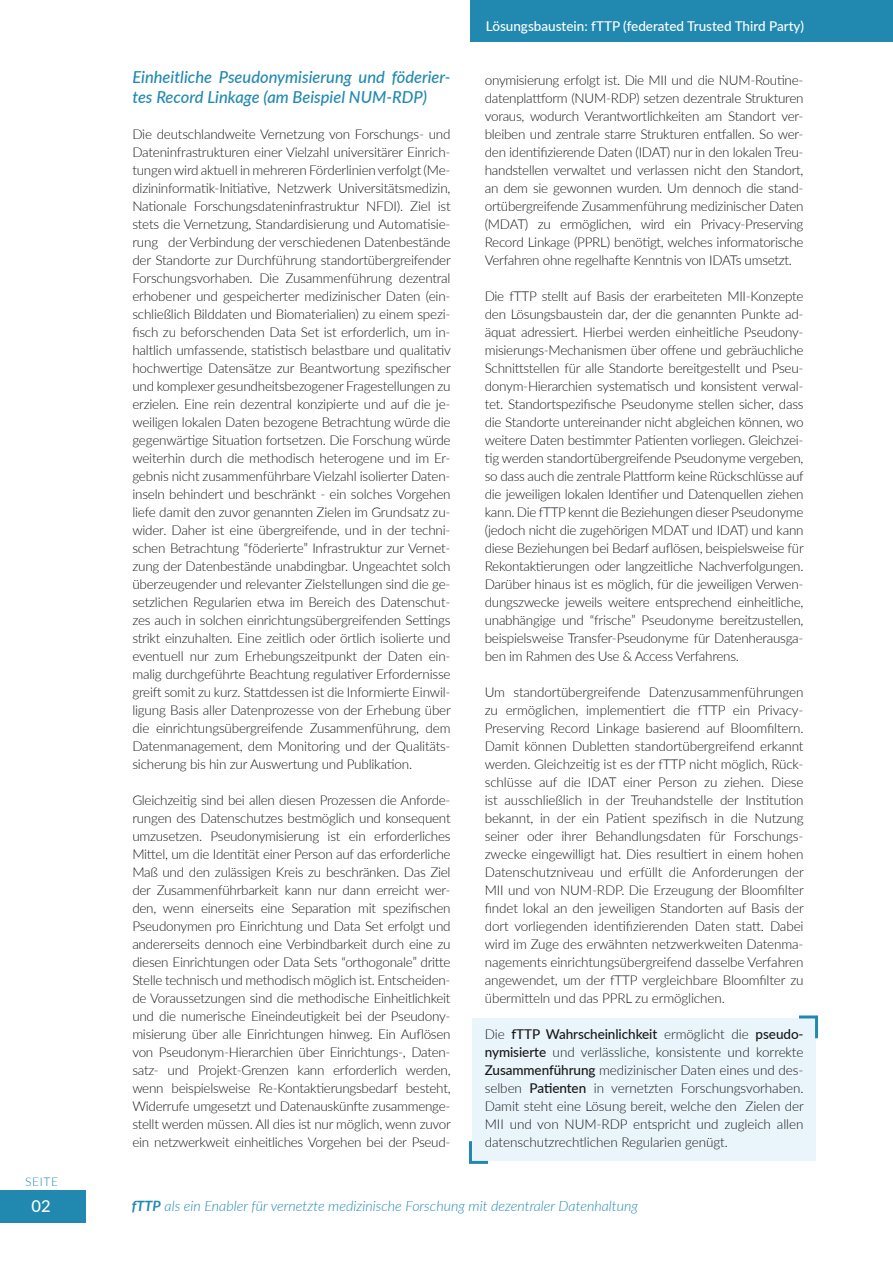
<style>
.page{position:relative;width:893px;height:1263px;background:#fff}
.page>*{position:absolute;margin:0;border:0;box-sizing:border-box;transform-origin:0 0}
.t1{font:italic 500 16.5px/19.8px "Lato";color:#2189b0}
.t2{font:500 16.5px "Lato";color:#fff}
.t3{font:italic 300 14.25px "Lato";color:#2189b0}
.t4{font:300 13.5px/18px "Lato";letter-spacing:-.02em;color:#171818;text-align:justify}
.t5{font:500 13.5px "Lato";color:#fff}
.t6{font:300 12px "Lato";letter-spacing:.05em;color:#2189b0}
.s1{font-weight:500}
.s2{font-weight:700}
</style>
<div class="page">
<div style="left:472px;top:1018px;width:343px;height:143px;background:#eaf4fb"></div>
<div style="left:0;top:1190px;width:85px;height:32px;background:#2189b0"></div>
<svg style="left:799px;top:1015px;width:20px;height:26px"></svg>
<svg style="left:469px;top:1141px;width:19px;height:23px"></svg>
<div style="left:471px;top:0;width:422px;height:42px;background:#2189b0"></div>
<p class="t6" style="left:25px;top:1173px;width:34px">SEITE</p>
<p class="t2" style="left:32px;top:1194px;width:21px">02</p>
<p class="t1" style="left:132px;top:67px;width:320px">Einheitliche Pseudonymisierung und föderier&shy;tes Record Linkage (am Beispiel NUM-RDP)</p>
<p class="t4" style="left:132px;top:125px;width:320px">Die deutschlandweite Vernetzung von Forschungs- und Dateninfrastrukturen einer Vielzahl universitärer Einrich&shy;tungen wird aktuell in mehreren Förderlinien verfolgt (Me&shy;dizininformatik-Initiative, Netzwerk Universitätsmedizin, Nationale Forschungsdateninfrastruktur NFDI). Ziel ist stets die Vernetzung, Standardisierung und Automatisie&shy;rung der Verbindung der verschiedenen Datenbestände der Standorte zur Durchführung standortübergreifender Forschungsvorhaben. Die Zusammenführung dezentral erhobener und gespeicherter medizinischer Daten (ein&shy;schließlich Bilddaten und Biomaterialien) zu einem spezi&shy;fisch zu beforschenden Data Set ist erforderlich, um in&shy;haltlich umfassende, statistisch belastbare und qualitativ hochwertige Datensätze zur Beantwortung spezifischer und komplexer gesundheitsbezogener Fragestellungen zu erzielen. Eine rein dezentral konzipierte und auf die je&shy;weiligen lokalen Daten bezogene Betrachtung würde die gegenwärtige Situation fortsetzen. Die Forschung würde weiterhin durch die methodisch heterogene und im Er&shy;gebnis nicht zusammenführbare Vielzahl isolierter Daten&shy;inseln behindert und beschränkt - ein solches Vorgehen liefe damit den zuvor genannten Zielen im Grundsatz zu&shy;wider. Daher ist eine übergreifende, und in der techni&shy;schen Betrachtung “föderierte” Infrastruktur zur Vernet&shy;zung der Datenbestände unabdingbar. Ungeachtet solch überzeugender und relevanter Zielstellungen sind die ge&shy;setzlichen Regularien etwa im Bereich des Datenschut&shy;zes auch in solchen einrichtungsübergreifenden Settings strikt einzuhalten. Eine zeitlich oder örtlich isolierte und eventuell nur zum Erhebungszeitpunkt der Daten ein&shy;malig durchgeführte Beachtung regulativer Erfordernisse greift somit zu kurz. Stattdessen ist die Informierte Einwil&shy;ligung Basis aller Datenprozesse von der Erhebung über die einrichtungsübergreifende Zusammenführung, dem Datenmanagement, dem Monitoring und der Qualitäts&shy;sicherung bis hin zur Auswertung und Publikation.</p>
<p class="t4" style="left:132px;top:791px;width:320px">Gleichzeitig sind bei allen diesen Prozessen die Anforde&shy;rungen des Datenschutzes bestmöglich und konsequent umzusetzen. Pseudonymisierung ist ein erforderliches Mittel, um die Identität einer Person auf das erforderliche Maß und den zulässigen Kreis zu beschränken. Das Ziel der Zusammenführbarkeit kann nur dann erreicht wer&shy;den, wenn einerseits eine Separation mit spezifischen Pseudonymen pro Einrichtung und Data Set erfolgt und andererseits dennoch eine Verbindbarkeit durch eine zu diesen Einrichtungen oder Data Sets “orthogonale” dritte Stelle technisch und methodisch möglich ist. Entscheiden&shy;de Voraussetzungen sind die methodische Einheitlichkeit und die numerische Eineindeutigkeit bei der Pseudony&shy;misierung über alle Einrichtungen hinweg. Ein Auflösen von Pseudonym-Hierarchien über Einrichtungs-, Daten&shy;satz- und Projekt-Grenzen kann erforderlich werden, wenn beispielsweise Re-Kontaktierungsbedarf besteht, Widerrufe umgesetzt und Datenauskünfte zusammenge&shy;stellt werden müssen. All dies ist nur möglich, wenn zuvor ein netzwerkweit einheitliches Vorgehen bei der Pseud-</p>
<p class="t5" style="left:486px;top:16px;width:320px">Lösungsbaustein: fTTP (federated Trusted Third Party)</p>
<p class="t4" style="left:485px;top:71px;width:320px">onymisierung erfolgt ist. Die MII und die NUM-Routine&shy;datenplattform (NUM-RDP) setzen dezentrale Strukturen voraus, wodurch Verantwortlichkeiten am Standort ver&shy;bleiben und zentrale starre Strukturen entfallen. So wer&shy;den identifizierende Daten (IDAT) nur in den lokalen Treu&shy;handstellen verwaltet und verlassen nicht den Standort, an dem sie gewonnen wurden. Um dennoch die stand&shy;ortübergreifende Zusammenführung medizinischer Daten (MDAT) zu ermöglichen, wird ein Privacy-Preserving Record Linkage (PPRL) benötigt, welches informatorische Verfahren ohne regelhafte Kenntnis von IDATs umsetzt.</p>
<p class="t4" style="left:485px;top:287px;width:321px">Die fTTP stellt auf Basis der erarbeiteten MII-Konzepte den Lösungsbaustein dar, der die genannten Punkte ad&shy;äquat adressiert. Hierbei werden einheitliche Pseudony&shy;misierungs-Mechanismen über offene und gebräuchliche Schnittstellen für alle Standorte bereitgestellt und Pseu&shy;donym-Hierarchien systematisch und konsistent verwal&shy;tet. Standortspezifische Pseudonyme stellen sicher, dass die Standorte untereinander nicht abgleichen können, wo weitere Daten bestimmter Patienten vorliegen. Gleichzei&shy;tig werden standortübergreifende Pseudonyme vergeben, so dass auch die zentrale Plattform keine Rückschlüsse auf die jeweiligen lokalen Identifier und Datenquellen ziehen kann. Die fTTP kennt die Beziehungen dieser Pseudonyme (jedoch nicht die zugehörigen MDAT und IDAT) und kann diese Beziehungen bei Bedarf auflösen, beispielsweise für Rekontaktierungen oder langzeitliche Nachverfolgungen.<br>Darüber hinaus ist es möglich, für die jeweiligen Verwen&shy;dungszwecke jeweils weitere entsprechend einheitliche, unabhängige und “frische” Pseudonyme bereitzustellen, beispielsweise Transfer-Pseudonyme für Datenherausga&shy;ben im Rahmen des Use &amp; Access Verfahrens.</p>
<p class="t4" style="left:485px;top:683px;width:321px">Um standortübergreifende Datenzusammenführungen zu ermöglichen, implementiert die fTTP ein Privacy-Preserving Record Linkage basierend auf Bloomfiltern.<br>Damit können Dubletten standortübergreifend erkannt werden. Gleichzeitig ist es der fTTP nicht möglich, Rück&shy;schlüsse auf die IDAT einer Person zu ziehen. Diese ist ausschließlich in der Treuhandstelle der Institution bekannt, in der ein Patient spezifisch in die Nutzung seiner oder ihrer Behandlungsdaten für Forschungs&shy;zwecke eingewilligt hat. Dies resultiert in einem hohen Datenschutzniveau und erfüllt die Anforderungen der MII und von NUM-RDP. Die Erzeugung der Bloomfilter findet lokal an den jeweiligen Standorten auf Basis der dort vorliegenden identifizierenden Daten statt. Dabei wird im Zuge des erwähnten netzwerkweiten Datenma&shy;nagements einrichtungsübergreifend dasselbe Verfahren angewendet, um der fTTP vergleichbare Bloomfilter zu übermitteln und das PPRL zu ermöglichen.</p>
<p class="t4" style="left:485px;top:1025px;width:321px">Die <span class="s1">fTTP Wahrscheinlichkeit</span> ermöglicht die <span class="s1">pseudo&shy;nymisierte</span> und verlässliche, konsistente und korrekte <span class="s1">Zusammenführung</span> medizinischer Daten eines und des&shy;selben <span class="s1">Patienten</span> in vernetzten Forschungsvorhaben.<br>Damit steht eine Lösung bereit, welche den Zielen der MII und von NUM-RDP entspricht und zugleich allen datenschutzrechtlichen Regularien genügt.</p>
<p class="t3" style="left:132px;top:1196px;width:508px"><span class="s2">fTTP</span> als ein Enabler für vernetzte medizinische Forschung mit dezentraler Datenhaltung</p>
</div>
